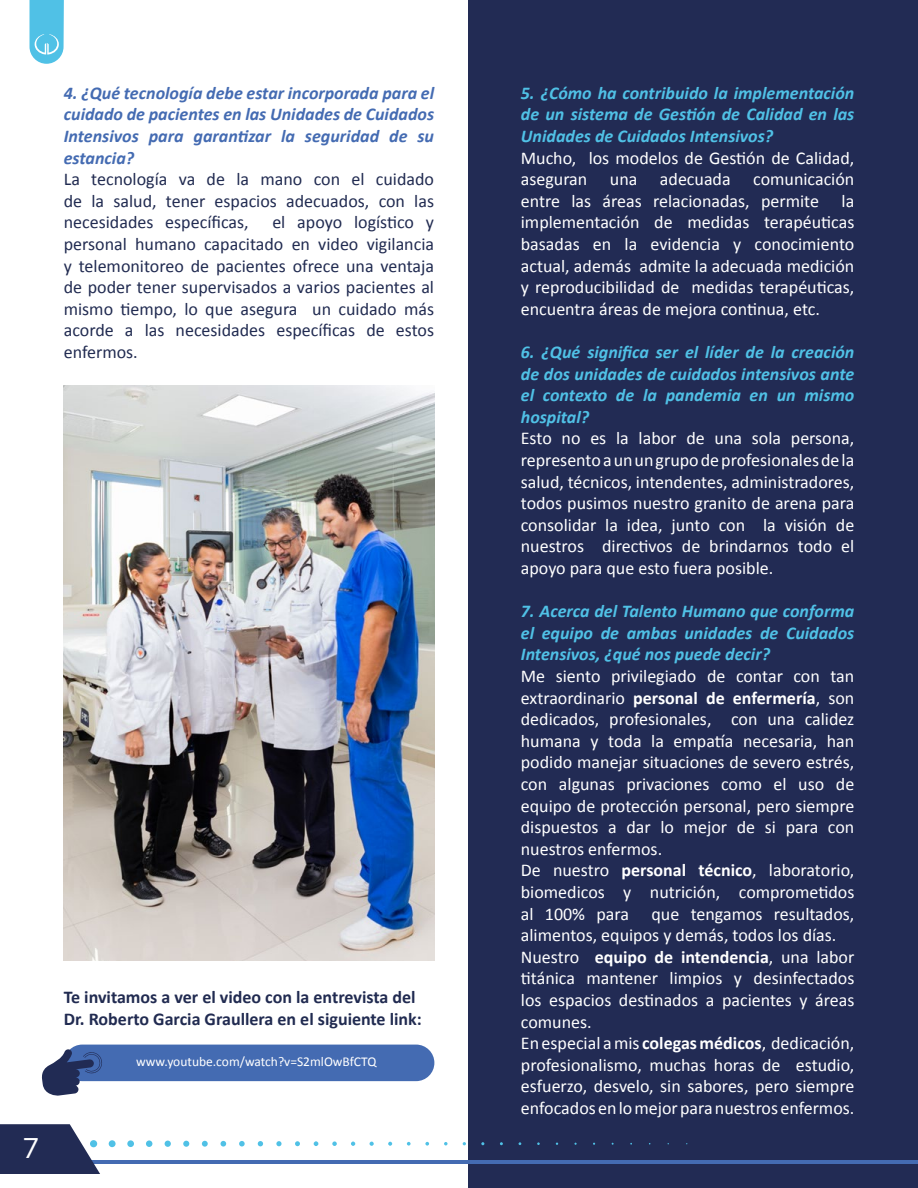
<style>
.page{position:relative;width:918px;height:1188px;background:#fff}
.page>*{position:absolute;margin:0;border:0;box-sizing:border-box;transform-origin:0 0}
.t1{font:28.5px "Mark Pro";color:#fff}
.t2{font:18px/21.6px "Calibri";color:#fff}
.t3{font:18px/21.6px "Calibri";color:#212b51;text-align:justify}
.t4{font:italic 700 18px/21.6px "Calibri";color:#50c1e6;text-align:justify}
.t5{font:italic 700 18px/21.6px "Calibri";color:#446bb2;text-align:justify}
.t6{font:700 18px/21.6px "Calibri";color:#212b51}
.t7{font:13.5px "Calibri";color:#fff}
.s1{font-weight:700}
</style>
<div class="page">
<div style="left:64px;top:1045px;width:370px;height:36px;background:#446bb2;border-radius:18px"></div>
<div style="left:468px;top:0;width:450px;height:1188px;background:#222b54"></div>
<img style="left:64px;top:386px;width:370px;height:575px">
<hr style="left:1px;top:1160px;width:917px;height:4px;background:#446bb2">
<div style="left:109px;top:1140px;width:7px;height:7px;background:#50c1e6;border-radius:50%"></div>
<div style="left:127px;top:1140px;width:7px;height:7px;background:#50c1e6;border-radius:50%"></div>
<div style="left:146px;top:1140px;width:6px;height:7px;background:#50c1e6;border-radius:50%"></div>
<svg style="left:165px;top:1141px;width:6px;height:6px"></svg>
<svg style="left:183px;top:1141px;width:6px;height:6px"></svg>
<svg style="left:202px;top:1141px;width:6px;height:6px"></svg>
<svg style="left:221px;top:1141px;width:5px;height:6px"></svg>
<svg style="left:239px;top:1141px;width:6px;height:5px"></svg>
<svg style="left:258px;top:1141px;width:5px;height:5px"></svg>
<svg style="left:276px;top:1141px;width:6px;height:5px"></svg>
<svg style="left:295px;top:1141px;width:5px;height:5px"></svg>
<svg style="left:314px;top:1141px;width:4px;height:5px"></svg>
<svg style="left:332px;top:1141px;width:5px;height:5px"></svg>
<svg style="left:351px;top:1142px;width:4px;height:4px"></svg>
<svg style="left:370px;top:1142px;width:4px;height:4px"></svg>
<svg style="left:388px;top:1142px;width:4px;height:4px"></svg>
<svg style="left:407px;top:1142px;width:4px;height:4px"></svg>
<svg style="left:425px;top:1142px;width:4px;height:4px"></svg>
<svg style="left:444px;top:1142px;width:4px;height:3px"></svg>
<svg style="left:0;top:1124px;width:100px;height:50px;background:#414a6d"></svg>
<svg style="left:30px;top:0;width:34px;height:64px;background:#64c8e8"></svg>
<svg style="left:41px;top:1049px;width:62px;height:47px"></svg>
<p class="t5" style="left:64px;top:81px;width:372px">4. ¿Qué tecnología debe estar incorporada para el cuidado de pacientes en las Unidades de Cuidados Intensivos para garantizar la seguridad de su estancia?</p>
<p class="t3" style="left:64px;top:168px;width:372px">La tecnología va de la mano con el cuidado de la salud, tener espacios adecuados, con las necesidades específicas,</p>
<p class="t3" style="left:64px;top:211px;width:372px;text-indent:209px">el apoyo logístico y personal humano capacitado en video vigilancia y telemonitoreo de pacientes ofrece una ventaja de poder tener supervisados a varios pacientes al mismo tiempo, lo que asegura un cuidado más acorde a las necesidades específicas de estos enfermos.</p>
<p class="t6" style="left:64px;top:985px;width:360px">Te invitamos a ver el video con la entrevista del<br>Dr. Roberto Garcia Graullera en el siguiente link:</p>
<p class="t7" style="left:136px;top:1053px;width:242px">www.youtube.com/watch?v=S2mlOwBfCTQ</p>
<h1 class="t1" style="left:23px;top:1126px;width:17px">7</h1>
<p class="t4" style="left:521px;top:81px;width:335px">5. ¿Cómo ha contribuido la implementación de un sistema de Gestión de Calidad en las Unidades de Cuidados Intensivos?</p>
<p class="t2" style="left:521px;top:146px;width:335px">Mucho, los modelos de Gestión de Calidad, aseguran</p>
<p class="t2" style="left:521px;top:168px;width:335px;text-indent:139px">adecuada comunicación entre las áreas relacionadas, permite</p>
<p class="t2" style="left:610px;top:168px;width:29px">una</p>
<p class="t2" style="left:521px;top:189px;width:335px;text-align:justify;text-indent:321px">la implementación de medidas terapéuticas basadas en la evidencia y conocimiento actual, además admite la adecuada medición y reproducibilidad de medidas terapéuticas, encuentra áreas de mejora continua, etc.</p>
<p class="t4" style="left:521px;top:340px;width:335px">6. ¿Qué significa ser el líder de la creación de dos unidades de cuidados intensivos ante el contexto de la pandemia en un mismo hospital?</p>
<p class="t2" style="left:521px;top:427px;width:335px;text-align:justify">Esto no es la labor de una sola persona, represento a un un grupo de profesionales de la salud, técnicos, intendentes, administradores, todos pusimos nuestro granito de arena para consolidar la idea, junto con la visión de nuestros directivos de brindarnos todo el apoyo para que esto fuera posible.</p>
<p class="t4" style="left:521px;top:600px;width:335px">7. Acerca del Talento Humano que conforma el equipo de ambas unidades de Cuidados Intensivos, ¿qué nos puede decir?</p>
<p class="t2" style="left:521px;top:664px;width:335px">Me siento privilegiado de contar con tan extraordinario <span class="s1">personal de enfermería</span>, son dedicados, profesionales, con una calidez humana y toda la empatía necesaria, han podido manejar situaciones de severo estrés, con algunas privaciones como el uso de equipo de protección personal, pero siempre dispuestos a dar lo mejor de si para con nuestros enfermos.<br>De nuestro <span class="s1">personal técnico</span>, laboratorio, biomedicos y nutrición, comprometidos al 100% para</p>
<p class="t2" style="left:521px;top:902px;width:335px;text-indent:131px">que tengamos resultados, alimentos, equipos y demás, todos los días.<br>Nuestro <span class="s1">equipo de intendencia</span>, una labor titánica mantener limpios y desinfectados los espacios destinados a pacientes y áreas comunes.<br>En especial a mis <span class="s1">colegas médicos</span>, dedicación, profesionalismo, muchas horas de estudio, esfuerzo, desvelo, sin sabores, pero siempre enfocados en lo mejor para nuestros enfermos.</p>
</div>
